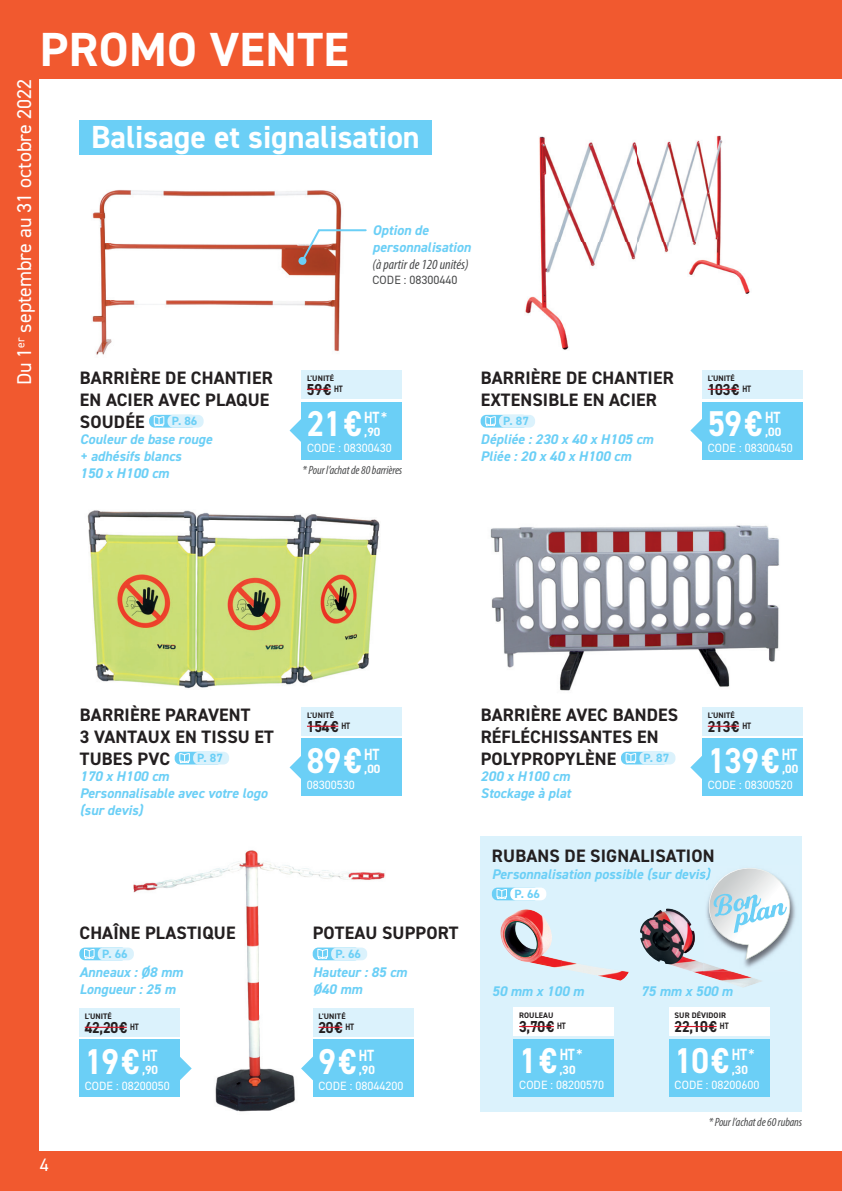
<style>
.page{position:relative;width:842px;height:1191px;background:#f1592f}
.page>*{position:absolute;margin:0;border:0;box-sizing:border-box;transform-origin:0 0}
.t1{font:700 48px "DIN2014";letter-spacing:.01em;color:#fff}
.t2{font:700 36px "DIN2014";letter-spacing:-.02em;color:#fff;scale:.9 1}
.t3{font:700 32px "DIN2014";color:#fff}
.t4{font:20px "DIN2014";color:#fff}
.t5{font:700 18px/21.6px "DIN2014";letter-spacing:.01em;color:#231f20}
.t6{font:18px "DIN2014";color:#fff}
.t7{font:700 15.8px "DIN2014";letter-spacing:-.02em;color:#231f20;scale:.9 1}
.t8{font:italic 700 14px/16.8px "DIN2014";color:#6bcff6}
.t9{font:italic condensed 14px "Myriad Pro";color:#4b4c4d}
.t10{font:12px "DIN2014";color:#fff}
.t11{font:italic condensed 12px "Myriad Pro";letter-spacing:-.01em;color:#4b4c4d}
.t12{font:700 12px "DIN2014";color:#6bcff6}
.t13{font:700 12px "DIN2014";color:#fff}
.t14{font:12px "DIN2014";color:#4b4c4d}
.t15{font:700 8px "DIN2014";letter-spacing:.01em;color:#231f20}
</style>
<div class="page">
<div style="left:40px;top:79px;width:802px;height:1072px;background:#fff"></div>
<div style="left:80px;top:120px;width:352px;height:34px;background:#6bcff6"></div>
<img style="left:92px;top:190px;width:250px;height:165px">
<img style="left:87px;top:510px;width:293px;height:179px">
<img style="left:490px;top:525px;width:289px;height:166px">
<img style="left:525px;top:135px;width:225px;height:215px">
<div style="left:481px;top:415px;width:47px;height:12px;background:#6bcff6;border-radius:6px"></div>
<svg style="left:485px;top:416px;width:11px;height:10px"></svg>
<div style="left:499px;top:415px;width:36px;height:12px;background:#dbf2fc;border-radius:6px"></div>
<svg style="left:690px;top:419px;width:12px;height:23px"></svg>
<div style="left:702px;top:401px;width:101px;height:58px;background:#6bcff6"></div>
<div style="left:702px;top:370px;width:101px;height:29px;background:#dbf2fc"></div>
<hr style="left:708px;top:389px;width:31px;height:1px;background:#d71729">
<img style="left:134px;top:850px;width:251px;height:262px">
<svg style="left:79px;top:947px;width:48px;height:13px"></svg>
<svg style="left:84px;top:948px;width:10px;height:11px"></svg>
<div style="left:98px;top:947px;width:36px;height:13px;background:#dbf2fc;border-radius:6px"></div>
<div style="left:313px;top:947px;width:47px;height:13px;background:#6bcff6;border-radius:6px"></div>
<svg style="left:317px;top:948px;width:11px;height:11px"></svg>
<div style="left:331px;top:947px;width:36px;height:13px;background:#dbf2fc;border-radius:6px"></div>
<svg style="left:180px;top:1056px;width:12px;height:24px"></svg>
<div style="left:79px;top:1039px;width:101px;height:58px;background:#6bcff6"></div>
<div style="left:79px;top:1008px;width:101px;height:28px;background:#dbf2fc"></div>
<hr style="left:85px;top:1026px;width:42px;height:2px;background:#d71729">
<svg style="left:301px;top:1056px;width:12px;height:24px"></svg>
<div style="left:313px;top:1039px;width:100px;height:58px;background:#6bcff6"></div>
<div style="left:313px;top:1008px;width:100px;height:28px;background:#dbf2fc"></div>
<hr style="left:318px;top:1026px;width:24px;height:2px;background:#d71729">
<div style="left:175px;top:751px;width:47px;height:13px;background:#6bcff6;border-radius:6px"></div>
<svg style="left:179px;top:753px;width:11px;height:10px"></svg>
<div style="left:193px;top:751px;width:36px;height:13px;background:#dbf2fc;border-radius:6px"></div>
<svg style="left:290px;top:755px;width:12px;height:24px"></svg>
<div style="left:302px;top:738px;width:100px;height:58px;background:#6bcff6"></div>
<div style="left:302px;top:707px;width:100px;height:28px;background:#dbf2fc"></div>
<hr style="left:307px;top:725px;width:31px;height:2px;background:#d71729">
<svg style="left:621px;top:751px;width:48px;height:13px"></svg>
<svg style="left:626px;top:753px;width:10px;height:10px"></svg>
<div style="left:639px;top:751px;width:36px;height:13px;background:#dbf2fc;border-radius:6px"></div>
<svg style="left:690px;top:756px;width:12px;height:23px"></svg>
<div style="left:702px;top:738px;width:101px;height:58px;background:#6bcff6"></div>
<div style="left:702px;top:707px;width:101px;height:28px;background:#dbf2fc"></div>
<hr style="left:708px;top:725px;width:31px;height:2px;background:#d71729">
<svg style="left:149px;top:415px;width:48px;height:12px"></svg>
<svg style="left:154px;top:416px;width:10px;height:10px"></svg>
<div style="left:168px;top:415px;width:36px;height:12px;background:#dbf2fc;border-radius:6px"></div>
<svg style="left:290px;top:418px;width:12px;height:24px"></svg>
<div style="left:302px;top:401px;width:100px;height:58px;background:#6bcff6"></div>
<div style="left:302px;top:370px;width:100px;height:29px;background:#dbf2fc"></div>
<svg style="left:307px;top:389px;width:24px;height:1px"></svg>
<svg style="left:300px;top:228px;width:67px;height:36px"></svg>
<div style="left:298px;top:257px;width:8px;height:8px;background:#6bcff6;border-radius:50%"></div>
<div style="left:481px;top:836px;width:321px;height:275px;background:#dbf2fc"></div>
<div style="left:492px;top:887px;width:47px;height:13px;background:#6bcff6;border-radius:6px"></div>
<svg style="left:497px;top:889px;width:10px;height:10px"></svg>
<div style="left:510px;top:887px;width:36px;height:13px;background:#fff;border-radius:6px"></div>
<div style="left:514px;top:1038px;width:100px;height:58px;background:#6bcff6"></div>
<div style="left:514px;top:1007px;width:100px;height:28px;background:#fff"></div>
<hr style="left:519px;top:1026px;width:35px;height:1px;background:#d71729">
<div style="left:669px;top:1038px;width:100px;height:58px;background:#6bcff6"></div>
<div style="left:669px;top:1007px;width:100px;height:28px;background:#fff"></div>
<hr style="left:674px;top:1026px;width:43px;height:1px;background:#d71729">
<img style="left:562px;top:960px;width:67px;height:20px">
<img style="left:500px;top:909px;width:62px;height:60px">
<img style="left:640px;top:908px;width:122px;height:79px">
<img style="left:703px;top:892px;width:93px;height:79px">
<img style="left:703px;top:867px;width:7px;height:14px">
<img style="left:703px;top:962px;width:28px;height:9px">
<svg style="left:709px;top:868px;width:81px;height:92px"></svg>
<h3 class="t4" style="left:12px;top:385px;width:307px;rotate:-90deg">Du 1<sup>er</sup> septembre au 31 octobre 2022</h3>
<h1 class="t1" style="left:40px;top:17px;width:310px">PROMO VENTE</h1>
<h3 class="t3" style="left:91px;top:115px;width:330px">Balisage et signalisation</h3>
<p class="t8" style="left:372px;top:222px;width:100px">Option de personnalisation</p>
<p class="t9" style="left:372px;top:256px;width:98px">(à partir de 120 unités)</p>
<p class="t14" style="left:373px;top:272px;width:86px">CODE : 08300440</p>
<p class="t5" style="left:80px;top:367px;width:195px">BARRIÈRE DE CHANTIER<br>EN ACIER AVEC PLAQUE<br>SOUDÉE</p>
<p class="t12" style="left:172px;top:413px;width:27px">P. 86</p>
<p class="t8" style="left:80px;top:431px;width:134px">Couleur de base rouge + adhésifs blancs<br>150 x H100 cm</p>
<p class="t15" style="left:307px;top:372px;width:29px">L'UNITÉ</p>
<p class="t7" style="left:307px;top:379px;width:41px">59 € <sup>HT</sup></p>
<h2 class="t2" style="left:307px;top:399px;width:91px">21 € <sup>HT</sup> <sup>*</sup></h2>
<p class="t10" style="left:307px;top:440px;width:86px">CODE : 08300430</p>
<p class="t13" style="left:364px;top:424px;width:18px">,90</p>
<p class="t11" style="left:303px;top:463px;width:101px">* Pour l’achat de 80 barrières</p>
<p class="t5" style="left:481px;top:367px;width:195px">BARRIÈRE DE CHANTIER<br>EXTENSIBLE EN ACIER</p>
<p class="t12" style="left:503px;top:413px;width:27px">P. 87</p>
<p class="t8" style="left:481px;top:431px;width:174px">Dépliée : 230 x 40 x H105 cm<br>Pliée : 20 x 40 x H100 cm</p>
<p class="t15" style="left:708px;top:372px;width:29px">L'UNITÉ</p>
<p class="t7" style="left:708px;top:379px;width:50px">103 € <sup>HT</sup></p>
<h2 class="t2" style="left:708px;top:399px;width:82px">59 € <sup>HT</sup></h2>
<p class="t10" style="left:708px;top:440px;width:86px">CODE : 08300450</p>
<p class="t13" style="left:765px;top:424px;width:18px">,00</p>
<p class="t5" style="left:80px;top:704px;width:196px">BARRIÈRE PARAVENT<br>3 VANTAUX EN TISSU ET<br>TUBES PVC</p>
<p class="t12" style="left:197px;top:750px;width:27px">P. 87</p>
<p class="t8" style="left:80px;top:768px;width:189px">170 x H100 cm<br>Personnalisable avec votre logo (sur devis)</p>
<p class="t6" style="left:40px;top:1153px;width:10px">4</p>
<p class="t5" style="left:79px;top:921px;width:158px">CHAÎNE PLASTIQUE</p>
<p class="t12" style="left:102px;top:946px;width:27px">P. 66</p>
<p class="t8" style="left:79px;top:963px;width:105px">Anneaux : Ø8 mm<br>Longueur : 25 m</p>
<p class="t15" style="left:85px;top:1010px;width:29px">L'UNITÉ</p>
<p class="t7" style="left:85px;top:1016px;width:62px">42,20 € <sup>HT</sup></p>
<h2 class="t2" style="left:85px;top:1037px;width:82px">19 € <sup>HT</sup></h2>
<p class="t10" style="left:85px;top:1078px;width:86px">CODE : 08200050</p>
<p class="t13" style="left:142px;top:1062px;width:18px">,90</p>
<p class="t15" style="left:307px;top:709px;width:29px">L'UNITÉ</p>
<p class="t7" style="left:307px;top:715px;width:50px">154 € <sup>HT</sup></p>
<h2 class="t2" style="left:307px;top:736px;width:82px">89 € <sup>HT</sup></h2>
<p class="t10" style="left:307px;top:777px;width:49px">08300530</p>
<p class="t13" style="left:364px;top:761px;width:18px">,00</p>
<p class="t5" style="left:313px;top:921px;width:147px">POTEAU SUPPORT</p>
<p class="t12" style="left:335px;top:946px;width:27px">P. 66</p>
<p class="t8" style="left:313px;top:963px;width:96px">Hauteur : 85 cm<br>Ø40 mm</p>
<p class="t15" style="left:318px;top:1010px;width:29px">L'UNITÉ</p>
<p class="t7" style="left:318px;top:1016px;width:41px">20 € <sup>HT</sup></p>
<h2 class="t2" style="left:318px;top:1037px;width:63px">9 € <sup>HT</sup></h2>
<p class="t10" style="left:319px;top:1078px;width:86px">CODE : 08044200</p>
<p class="t13" style="left:359px;top:1062px;width:18px">,90</p>
<p class="t5" style="left:481px;top:704px;width:199px">BARRIÈRE AVEC BANDES<br>RÉFLÉCHISSANTES EN<br>POLYPROPYLÈNE</p>
<p class="t12" style="left:644px;top:750px;width:27px">P. 87</p>
<p class="t8" style="left:481px;top:768px;width:92px">200 x H100 cm<br>Stockage à plat</p>
<p class="t15" style="left:708px;top:709px;width:29px">L'UNITÉ</p>
<p class="t7" style="left:708px;top:715px;width:50px">213 € <sup>HT</sup></p>
<h2 class="t2" style="left:708px;top:736px;width:101px">139 € <sup>HT</sup></h2>
<p class="t10" style="left:708px;top:777px;width:86px">CODE : 08300520</p>
<p class="t13" style="left:782px;top:761px;width:18px">,00</p>
<p class="t5" style="left:492px;top:844px;width:224px">RUBANS DE SIGNALISATION</p>
<p class="t8" style="left:492px;top:865px;width:219px">Personnalisation possible (sur devis)</p>
<p class="t12" style="left:514px;top:886px;width:27px">P. 66</p>
<p class="t8" style="left:492px;top:982px;width:94px">50 mm x 100 m</p>
<p class="t8" style="left:641px;top:982px;width:94px">75 mm x 500 m</p>
<p class="t15" style="left:519px;top:1009px;width:36px">ROULEAU</p>
<p class="t7" style="left:519px;top:1015px;width:53px">3,70 € <sup>HT</sup></p>
<h2 class="t2" style="left:519px;top:1036px;width:72px">1 € <sup>HT</sup> <sup>*</sup></h2>
<p class="t10" style="left:519px;top:1077px;width:86px">CODE : 08200570</p>
<p class="t13" style="left:559px;top:1061px;width:18px">,30</p>
<p class="t15" style="left:675px;top:1009px;width:53px">SUR DÉVIDOIR</p>
<p class="t7" style="left:674px;top:1015px;width:62px">22,10 € <sup>HT</sup></p>
<h2 class="t2" style="left:674px;top:1036px;width:91px">10 € <sup>HT</sup> <sup>*</sup></h2>
<p class="t10" style="left:675px;top:1077px;width:86px">CODE : 08200600</p>
<p class="t13" style="left:732px;top:1061px;width:18px">,30</p>
<p class="t11" style="left:709px;top:1115px;width:95px">* Pour l’achat de 60 rubans</p>
</div>
